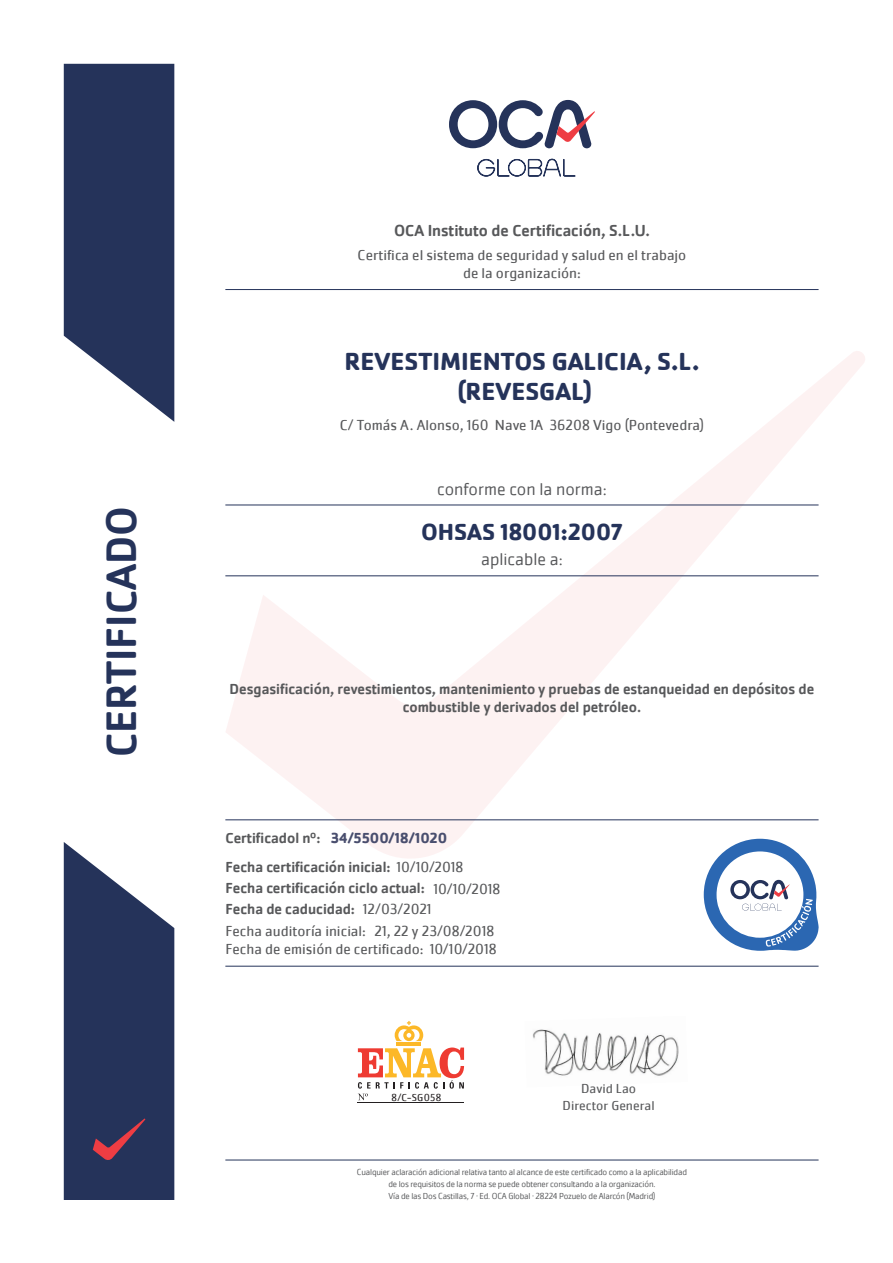
<style>
.page{position:relative;width:893px;height:1263px;background:#fff}
.page>*{position:absolute;margin:0;border:0;box-sizing:border-box;transform-origin:0 0}
.t1{font:500 43.95px "Cachet Pro";color:#25335a}
.t2{font:700 25.5px "Cachet Pro";color:#25335a}
.t3{font:700 24px "Cachet Pro";color:#25335a}
.t4{font:300 18px "Cachet Pro";color:#57585a}
.t5{font:500 16.5px "Cachet Pro";color:#57585a}
.t6{font:500 15px/18px "Cachet Pro";color:#57585a;text-align:center}
.t7{font:15px "Cachet Pro";color:#57585a}
.t8{font:700 15px "Cachet Pro";color:#494e6e}
.t9{font:13.5px "Cachet Pro";color:#57585a}
.t10{font:10.5px "Cachet Pro";letter-spacing:.025em;color:#231f20}
.t11{font:300 9px "Cachet Pro";letter-spacing:-.02em;color:#57585a}
.s1{font-weight:400}
</style>
<div class="page">
<svg style="left:225px;top:351px;width:640px;height:507px"></svg>
<svg style="left:64px;top:64px;width:110px;height:358px;background:#3f4b6d"></svg>
<svg style="left:449px;top:100px;width:146px;height:48px"></svg>
<svg style="left:477px;top:159px;width:99px;height:18px"></svg>
<svg style="left:64px;top:842px;width:110px;height:358px;background:#414b6d"></svg>
<hr style="left:225px;top:289px;width:594px;height:1px;background:#25335a">
<hr style="left:225px;top:575px;width:594px;height:1px;background:#25335a">
<hr style="left:225px;top:505px;width:594px;height:1px;background:#25335a">
<hr style="left:225px;top:819px;width:594px;height:1px;background:#25335a">
<hr style="left:225px;top:966px;width:594px;height:1px;background:#25335a">
<svg style="left:704px;top:839px;width:115px;height:112px"></svg>
<hr style="left:225px;top:1160px;width:594px;height:1px;background:#25335a">
<hr style="left:397px;top:1042px;width:24px;height:4px;background:#fcb828">
<svg style="left:395px;top:1021px;width:28px;height:20px"></svg>
<hr style="left:358px;top:1102px;width:106px;height:1px;background:#231f20">
<svg style="left:358px;top:1047px;width:106px;height:53px"></svg>
<img style="left:532px;top:1029px;width:147px;height:47px">
<p class="t1" style="left:96px;top:757px;width:253px;rotate:-90deg">CERTIFICADO</p>
<p class="t5" style="left:394px;top:221px;width:257px">OCA Instituto de Certificación, S.L.U.</p>
<p class="t7" style="left:358px;top:246px;width:330px">Certifica el sistema de seguridad y salud en el trabajo</p>
<p class="t7" style="left:463px;top:264px;width:119px">de la organización:</p>
<p class="t2" style="left:345px;top:345px;width:356px">REVESTIMIENTOS GALICIA, S.L.</p>
<p class="t2" style="left:457px;top:376px;width:136px">(REVESGAL)</p>
<p class="t7" style="left:340px;top:416px;width:366px">C/ Tomás A. Alonso, 160 Nave 1A 36208 Vigo (Pontevedra)</p>
<p class="t4" style="left:437px;top:479px;width:171px">conforme con la norma:</p>
<p class="t3" style="left:421px;top:517px;width:203px">OHSAS 18001:2007</p>
<p class="t4" style="left:481px;top:549px;width:83px">aplicable a:</p>
<p class="t6" style="left:230px;top:680px;width:586px">Desgasificación, revestimientos, mantenimiento y pruebas de estanqueidad en depósitos de combustible y derivados del petróleo.</p>
<p class="t8" style="left:331px;top:828px;width:118px">34/5500/18/1020</p>
<p class="t6" style="left:225px;top:829px;width:97px">Certificadol nº:</p>
<p class="t6" style="left:225px;top:879px;width:201px">Fecha certificación ciclo actual:</p>
<p class="t6" style="left:225px;top:900px;width:131px">Fecha de caducidad:</p>
<p class="t7" style="left:363px;top:900px;width:70px">12/03/2021</p>
<p class="t7" style="left:374px;top:922px;width:121px">21, 22 y 23/08/2018</p>
<p class="t7" style="left:225px;top:940px;width:273px">Fecha de emisión de certificado: 10/10/2018</p>
<p class="t6" style="left:225px;top:858px;width:240px">Fecha certificación inicial: <span class="s1">10/10/2018</span></p>
<p class="t7" style="left:433px;top:879px;width:68px">10/10/2018</p>
<p class="t7" style="left:225px;top:922px;width:142px">Fecha auditoría inicial:</p>
<p class="t10" style="left:392px;top:1091px;width:51px">8/C-SG058</p>
<p class="t9" style="left:581px;top:1080px;width:56px">David Lao</p>
<p class="t9" style="left:563px;top:1097px;width:93px">Director General</p>
<p class="t11" style="left:357px;top:1166px;width:332px">Cualquier aclaración adicional relativa tanto al alcance de este certificado como a la aplicabilidad</p>
<p class="t11" style="left:388px;top:1178px;width:269px">de los requisitos de la norma se puede obtener consultando a la organización.</p>
<p class="t11" style="left:388px;top:1190px;width:268px">Vía de las Dos Castillas, 7 · Ed. OCA Global · 28224 Pozuelo de Alarcón (Madrid)</p>
</div>
